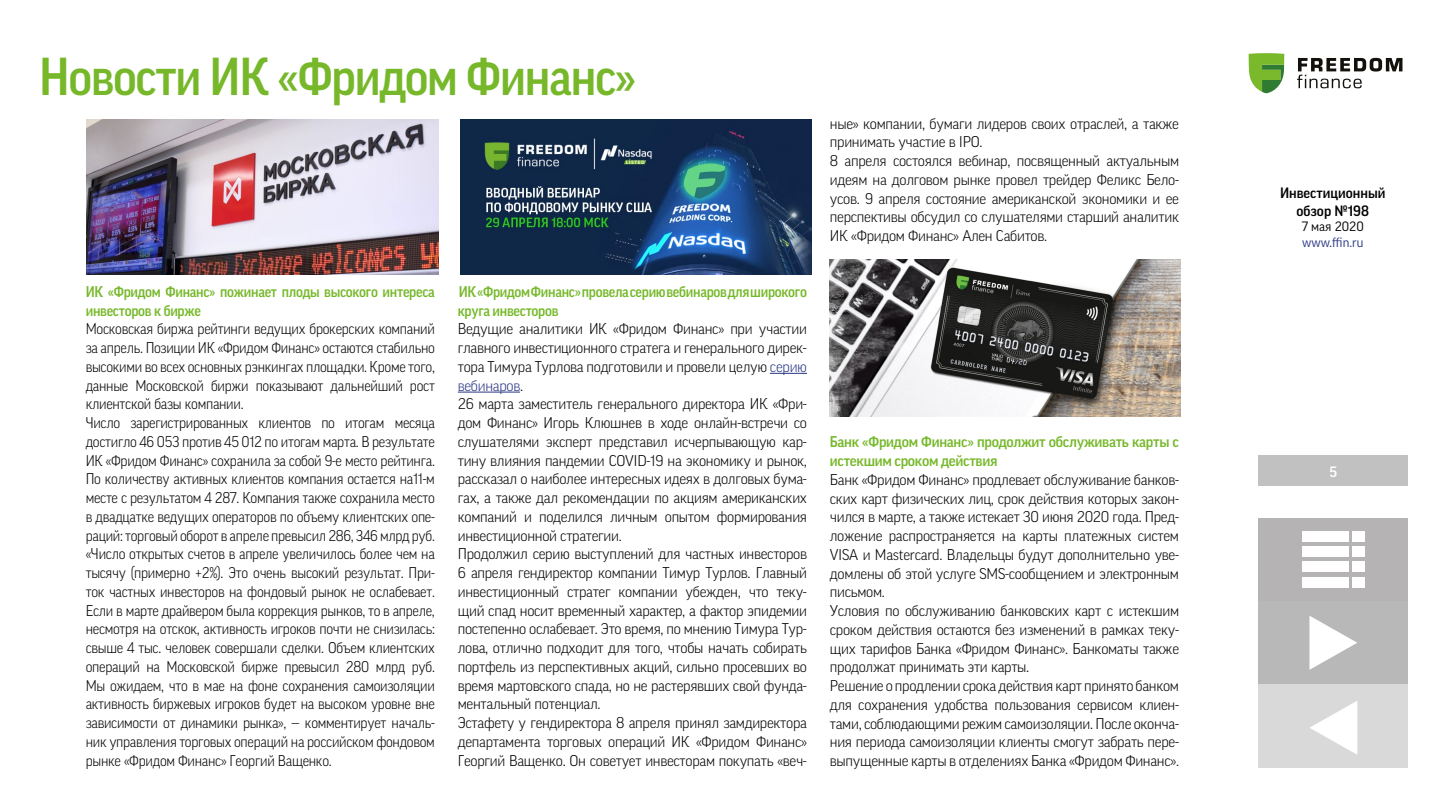
<style>
.page{position:relative;width:1440px;height:810px;background:#fff}
.page>*{position:absolute;margin:0;border:0;box-sizing:border-box;transform-origin:0 0}
.t1{font:500 51.45px "Good Pro";letter-spacing:-.025em;color:#76b82a;scale:.95 1}
.t2{font:300 15px/18.8px "Good Pro";letter-spacing:-.02em;color:#000;text-align:justify}
.t3{font:300 15px/18.8px "Good Pro";letter-spacing:-.02em;color:#000;text-align:justify;scale:.95 1}
.t4{font:500 15px/18.8px "Good Pro";letter-spacing:-.02em;color:#76b82a;scale:.95 1}
.t5{font:500 14.48px/17.4px "Good Pro";color:#000;text-align:center}
.t6{font:500 14.48px "Good Pro";color:#fff}
.t7{font:13.05px "Good Pro";color:#283583}
.t8{font:13.05px "Good Pro";color:#000}
.s1{color:#283583}
</style>
<div class="page">
<div style="left:1258px;top:456px;width:150px;height:30px;background:#c1c1c1"></div>
<svg style="left:1249px;top:53px;width:35px;height:40px"></svg>
<svg style="left:1297px;top:58px;width:105px;height:30px"></svg>
<div style="left:1259px;top:518px;width:149px;height:83px;background:#b5b3b3"></div>
<div style="left:1302px;top:531px;width:46px;height:11px;background:#fff"></div>
<div style="left:1352px;top:531px;width:13px;height:11px;background:#fff"></div>
<div style="left:1302px;top:547px;width:46px;height:10px;background:#fff"></div>
<div style="left:1352px;top:547px;width:13px;height:10px;background:#fff"></div>
<div style="left:1302px;top:562px;width:46px;height:10px;background:#fff"></div>
<div style="left:1352px;top:562px;width:13px;height:10px;background:#fff"></div>
<div style="left:1302px;top:577px;width:46px;height:11px;background:#fff"></div>
<div style="left:1352px;top:577px;width:13px;height:11px;background:#fff"></div>
<div style="left:1259px;top:601px;width:149px;height:83px;background:#b8b8b8"></div>
<svg style="left:1309px;top:616px;width:48px;height:54px"></svg>
<div style="left:1259px;top:684px;width:149px;height:83px;background:#d9d9d9"></div>
<svg style="left:1310px;top:701px;width:47px;height:54px"></svg>
<hr style="left:770px;top:373px;width:37px;height:1px;background:#283583">
<hr style="left:458px;top:392px;width:62px;height:1px;background:#283583">
<img style="left:87px;top:119px;width:351px;height:156px">
<img style="left:460px;top:119px;width:351px;height:156px">
<img style="left:829px;top:259px;width:351px;height:157px">
<p class="t1" style="left:39px;top:48px;width:630px">Новости ИК «Фридом Финанс»</p>
<p class="t4" style="left:86px;top:282px;width:369px">ИК «Фридом Финанс» пожинает плоды высокого интереса инвесторов к бирже</p>
<p class="t3" style="left:86px;top:320px;width:369px">Московская биржа рейтинги ведущих брокерских компаний за апрель. Позиции ИК «Фридом Финанс» остаются стабильно высокими во всех основных рэнкингах площадки. Кроме того, данные Московской биржи показывают дальнейший рост клиентской базы компании.</p>
<p class="t3" style="left:86px;top:413px;width:369px">Число зарегистрированных клиентов по итогам месяца достигло 46 053 против 45 012 по итогам марта. В результате ИК «Фридом Финанс» сохранила за собой 9-е место рейтинга.<br>По количеству активных клиентов компания остается на11-м месте с результатом 4 287. Компания также сохранила место в двадцатке ведущих операторов по объему клиентских опе&shy;раций: торговый оборот в апреле превысил 286, 346 млрд руб.</p>
<p class="t3" style="left:86px;top:545px;width:369px">«Число открытых счетов в апреле увеличилось более чем на тысячу (примерно +2%). Это очень высокий результат. При&shy;ток частных инвесторов на фондовый рынок не ослабевает.<br>Если в марте драйвером была коррекция рынков, то в апреле, несмотря на отскок, активность игроков почти не снизилась: свыше 4 тыс. человек совершали сделки. Объем клиентских операций на Московской бирже превысил 280 млрд руб.<br>Мы ожидаем, что в мае на фоне сохранения самоизоляции активность биржевых игроков будет на высоком уровне вне зависимости от динамики рынка», — комментирует началь&shy;ник управления торговых операций на российском фондовом рынке «Фридом Финанс» Георгий Ващенко.</p>
<p class="t4" style="left:458px;top:282px;width:369px">ИК «Фридом Финанс» провела серию вебинаров для широкого круга инвесторов</p>
<p class="t2" style="left:458px;top:320px;width:351px">Ведущие аналитики ИК «Фридом Финанс» при участии главного инвестиционного стратега и генерального дирек&shy;тора Тимура Турлова подготовили и провели целую <span class="s1">серию вебинаров</span>.</p>
<p class="t2" style="left:458px;top:395px;width:351px">26 марта заместитель генерального директора ИК «Фри&shy;дом Финанс» Игорь Клюшнев в ходе онлайн-встречи со слушателями эксперт представил исчерпывающую кар&shy;тину влияния пандемии COVID-19 на экономику и рынок, рассказал о наиболее интересных идеях в долговых бума&shy;гах, а также дал рекомендации по акциям американских компаний и поделился личным опытом формирования инвестиционной стратегии.</p>
<p class="t2" style="left:458px;top:545px;width:351px">Продолжил серию выступлений для частных инвесторов 6 апреля гендиректор компании Тимур Турлов. Главный инвестиционный стратег компании убежден, что теку&shy;щий спад носит временный характер, а фактор эпидемии постепенно ослабевает. Это время, по мнению Тимура Тур&shy;лова, отлично подходит для того, чтобы начать собирать портфель из перспективных акций, сильно просевших во время мартовского спада, но не растерявших свой фунда&shy;ментальный потенциал.</p>
<p class="t2" style="left:458px;top:713px;width:351px">Эстафету у гендиректора 8 апреля принял замдиректора департамента торговых операций ИК «Фридом Финанс» Георгий Ващенко. Он советует инвесторам покупать «веч-</p>
<p class="t2" style="left:830px;top:114px;width:351px">ные» компании, бумаги лидеров своих отраслей, а также принимать участие в IPO.</p>
<p class="t2" style="left:830px;top:151px;width:351px">8 апреля состоялся вебинар, посвященный актуальным идеям на долговом рынке провел трейдер Феликс Бело&shy;усов. 9 апреля состояние американской экономики и ее перспективы обсудил со слушателями старший аналитик ИК «Фридом Финанс» Ален Сабитов.</p>
<p class="t4" style="left:830px;top:433px;width:369px">Банк «Фридом Финанс» продолжит обслуживать карты с истекшим сроком действия</p>
<p class="t2" style="left:830px;top:470px;width:351px">Банк «Фридом Финанс» продлевает обслуживание банков&shy;ских карт физических лиц, срок действия которых закон&shy;чился в марте, а также истекает 30 июня 2020 года. Пред&shy;ложение распространяется на карты платежных систем VISA и Mastercard. Владельцы будут дополнительно уве&shy;домлены об этой услуге SMS-сообщением и электронным письмом.</p>
<p class="t2" style="left:830px;top:601px;width:351px">Условия по обслуживанию банковских карт с истекшим сроком действия остаются без изменений в рамках теку&shy;щих тарифов Банка «Фридом Финанс». Банкоматы также продолжат принимать эти карты.</p>
<p class="t2" style="left:830px;top:676px;width:351px">Решение о продлении срока действия карт принято банком для сохранения удобства пользования сервисом клиен&shy;тами, соблюдающими режим самоизоляции. После оконча&shy;ния периода самоизоляции клиенты смогут забрать пере&shy;выпущенные карты в отделениях Банка «Фридом Финанс».</p>
<p class="t5" style="left:1280px;top:185px;width:107px">Инвестиционный обзор №198</p>
<p class="t8" style="left:1302px;top:219px;width:63px">7 мая 2020</p>
<p class="t7" style="left:1302px;top:235px;width:63px">www.ffin.ru</p>
<p class="t6" style="left:1329px;top:463px;width:9px">5</p>
</div>
